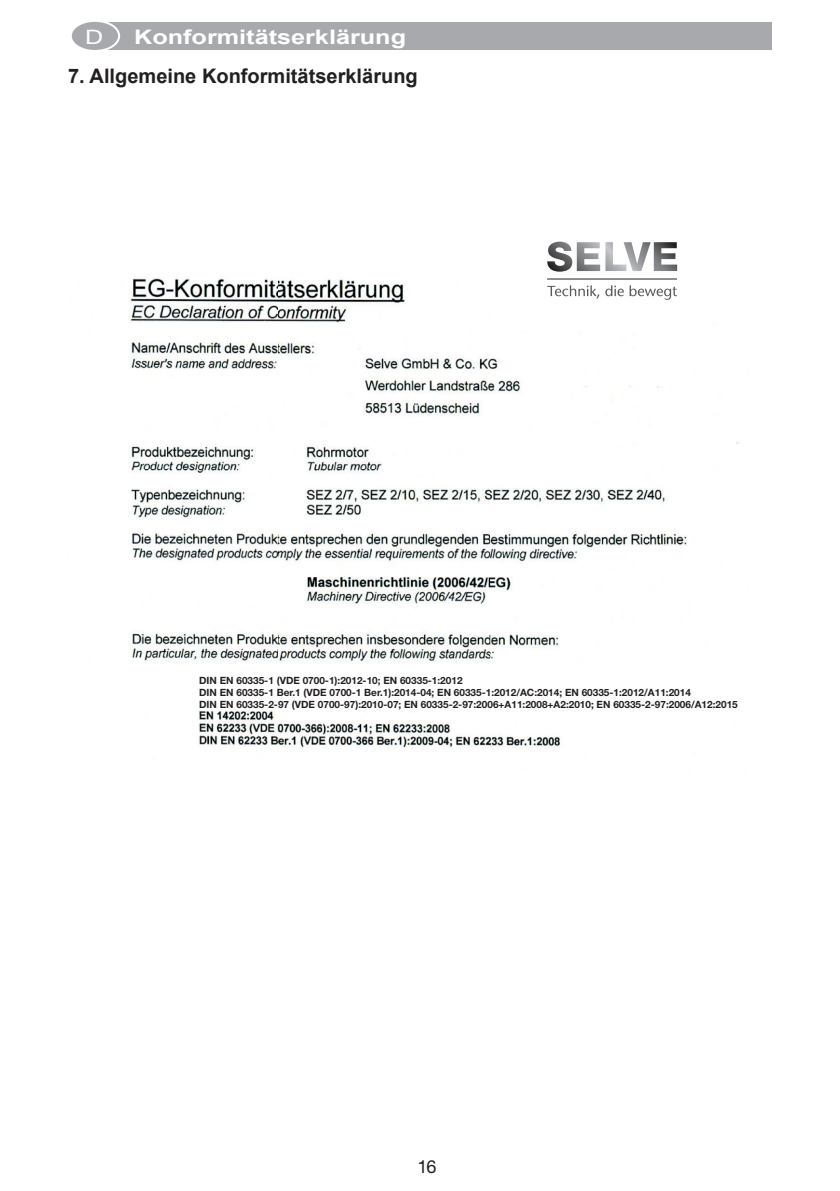
<style>
.page{position:relative;width:840px;height:1191px;background:#fff}
.page>*{position:absolute;margin:0;border:0;box-sizing:border-box;transform-origin:0 0}
.t1{font:700 20px "Arial";color:#231f20}
.t2{font:700 20px "Arial";color:#fff;scale:1.26 1}
.t3{font:20px "Helvetica Neue CE";color:#fff;scale:1.26 1}
.t4{font:18px "Helvetica Neue CE";color:#231f20}
.t5{font:700 10px/12px "Helvetica Neue";color:#231f20}
</style>
<div class="page">
<div style="left:102px;top:22px;width:669px;height:27px;background:#a8a9ad"></div>
<div style="left:71px;top:21px;width:48px;height:30px;background:#a8a9ad;border-radius:50%"></div>
<div style="left:70px;top:20px;width:50px;height:32px;border:2px solid #fff;border-radius:50%"></div>
<img style="left:130px;top:278px;width:557px;height:384px">
<img style="left:199px;top:711px;width:362px;height:38px">
<hr style="left:547px;top:278px;width:129px;height:1px;background:#231f20">
<svg style="left:547px;top:242px;width:129px;height:30px"></svg>
<svg style="left:547px;top:285px;width:52px;height:14px"></svg>
<svg style="left:605px;top:285px;width:18px;height:11px"></svg>
<svg style="left:629px;top:285px;width:47px;height:15px"></svg>
<h1 class="t3" style="left:85px;top:25px;width:16px">D</h1>
<h1 class="t2" style="left:134px;top:24px;width:217px">Konformitätserklärung</h1>
<h1 class="t1" style="left:68px;top:63px;width:351px">7. Allgemeine Konformitätserklärung</h1>
<p class="t5" style="left:199px;top:674px;width:540px">DIN EN 60335-1 (VDE 0700-1):2012-10; EN 60335-1:2012<br>DIN EN 60335-1 Ber.1 (VDE 0700-1 Ber.1):2014-04; EN 60335-1:2012/AC:2014; EN 60335-1:2012/A11:2014<br>DIN EN 60335-2-97 (VDE 0700-97):2010-07; EN 60335-2-97:2006+A11:2008+A2:2010; EN 60335-2-97:2006/A12:2015</p>
<h2 class="t4" style="left:417px;top:1155px;width:20px">16</h2>
</div>
